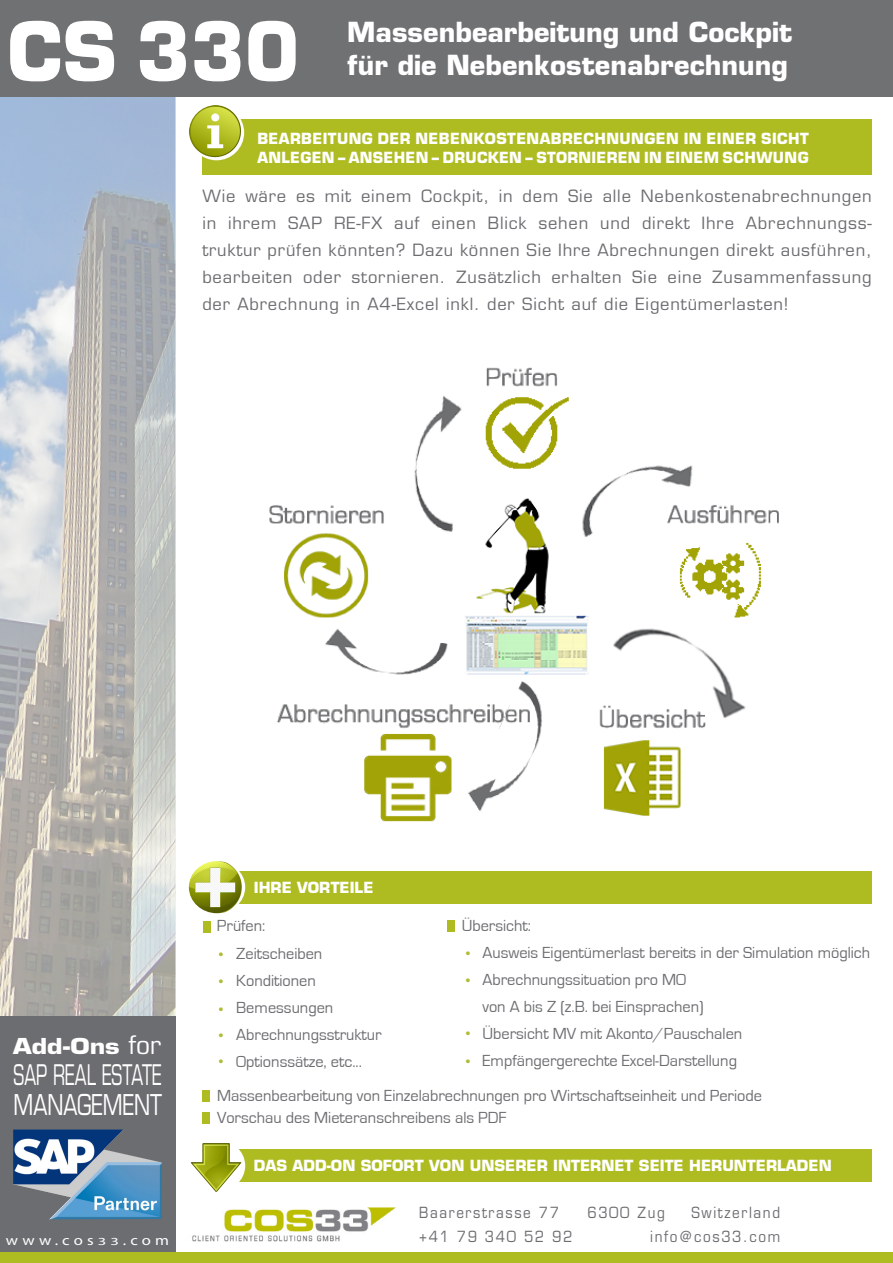
<style>
.page{position:relative;width:893px;height:1263px;background:#fff}
.page>*{position:absolute;margin:0;border:0;box-sizing:border-box;transform-origin:0 0}
.t1{font:700 79.5px "Eurostile LT Std";color:#fff;scale:.95 1}
.t2{font:27.9px "Eurostile LT Std";letter-spacing:-.005em;color:#fff;scale:.73 1}
.t3{font:27.75px "Eurostile LT Std";color:#fff;scale:.62 1}
.t4{font:700 27px/33px "Eurostile LT Std";color:#fff}
.t5{font:700 21.45px "Eurostile LT Std";letter-spacing:-.005em;color:#fff;scale:1.18 1}
.t6{font:18px "Myriad Pro";color:#aebc37}
.t7{font:16.5px/27px "Eurostile";color:#6c6d70}
.t8{font:16.5px/27px "Eurostile LT Std";letter-spacing:.05em;color:#6c6d70;text-align:justify}
.t9{font:700 15px "Eurostile LT Std";letter-spacing:.02em;color:#fff}
.t10{font:700 15px "Eurostile LT Std";color:#fff}
.t11{font:15px "Eurostile LT Std";letter-spacing:.12em;color:#6c6d70;scale:.9 1}
.t12{font:14.25px "Myriad Pro";letter-spacing:.245em;color:#fff;scale:1.17 1}
.s1{font-weight:400;font-stretch:condensed;font-size:25.5px}
.s2{font-size:10.8px}
</style>
<div class="page">
<img style="left:0;top:97px;width:176px;height:919px">
<div style="left:0;top:1016px;width:175px;height:247px;background:#6c6d70"></div>
<div style="left:0;top:1252px;width:893px;height:11px;background:#aebc21"></div>
<div style="left:0;top:0;width:893px;height:97px;background:#707173"></div>
<div style="left:202px;top:119px;width:670px;height:56px;background:#aebc21"></div>
<svg style="left:189px;top:105px;width:55px;height:55px"></svg>
<img style="left:189px;top:132px;width:46px;height:25px">
<div style="left:221px;top:871px;width:651px;height:32px;background:#aebc21"></div>
<img style="left:189px;top:861px;width:53px;height:52px">
<div style="left:212px;top:1149px;width:660px;height:33px;background:#aebc21"></div>
<div style="left:189px;top:1140px;width:56px;height:52px;background:#fff;border-radius:50%"></div>
<img style="left:190px;top:1143px;width:52px;height:49px">
<img style="left:192px;top:1207px;width:204px;height:35px">
<img style="left:13px;top:1129px;width:149px;height:90px">
<img style="left:269px;top:367px;width:510px;height:455px">
<div style="left:202px;top:1090px;width:8px;height:11px;background:#aebc21"></div>
<div style="left:202px;top:1112px;width:8px;height:11px;background:#aebc21"></div>
<div style="left:203px;top:921px;width:8px;height:11px;background:#aebc21"></div>
<div style="left:447px;top:921px;width:8px;height:11px;background:#aebc21"></div>
<p class="t1" style="left:8px;top:2px;width:309px">CS 330</p>
<p class="t4" style="left:347px;top:15px;width:446px">Massenbearbeitung und Cockpit für die Nebenkostenabrechnung</p>
<p class="t9" style="left:257px;top:129px;width:553px">BEARBEITUNG DER NEBENKOSTENABRECHNUNGEN IN EINER SICHT</p>
<p class="t9" style="left:257px;top:149px;width:553px">ANLEGEN – ANSEHEN – DRUCKEN – STORNIEREN IN EINEM SCHWUNG</p>
<p class="t8" style="left:202px;top:183px;width:671px">Wie wäre es mit einem Cockpit, in dem Sie alle Nebenkostenabrechnungen in ihrem SAP RE-FX auf einen Blick sehen und direkt Ihre Abrechnungss&shy;truktur prüfen könnten? Dazu können Sie Ihre Abrechnungen direkt ausführen, bearbeiten oder stornieren. Zusätzlich erhalten Sie eine Zusammenfassung der Abrechnung in A4-Excel inkl. der Sicht auf die Eigentümerlasten!</p>
<p class="t5" style="left:13px;top:1032px;width:127px">Add-Ons <span class="s1">for</span></p>
<p class="t3" style="left:14px;top:1058px;width:240px">SAP REAL ESTATE</p>
<p class="t2" style="left:14px;top:1088px;width:205px">MANAGEMENT</p>
<p class="t12" style="left:6px;top:1231px;width:141px">www.cos<span class="s2">33</span>.com</p>
<p class="t10" style="left:254px;top:878px;width:121px">IHRE VORTEILE</p>
<p class="t7" style="left:217px;top:912px;width:50px">Prüfen:</p>
<p class="t7" style="left:236px;top:941px;width:147px">Zeitscheiben<br>Konditionen<br>Bemessungen<br>Abrechnungsstruktur<br>Optionssätze, etc...</p>
<p class="t6" style="left:219px;top:942px;width:7px">•</p>
<p class="t6" style="left:219px;top:969px;width:7px">•</p>
<p class="t6" style="left:219px;top:997px;width:7px">•</p>
<p class="t6" style="left:219px;top:1023px;width:7px">•</p>
<p class="t6" style="left:219px;top:1049px;width:7px">•</p>
<p class="t7" style="left:462px;top:912px;width:71px">Übersicht:</p>
<p class="t7" style="left:482px;top:940px;width:389px">Ausweis Eigentümerlast bereits in der Simulation möglich</p>
<p class="t7" style="left:482px;top:967px;width:205px">Abrechnungssituation pro MO</p>
<p class="t7" style="left:482px;top:994px;width:223px">von A bis Z (z.B. bei Einsprachen)</p>
<p class="t7" style="left:482px;top:1021px;width:261px">Übersicht MV mit Akonto/Pauschalen</p>
<p class="t7" style="left:482px;top:1048px;width:256px">Empfängergerechte Excel-Darstellung</p>
<p class="t6" style="left:465px;top:941px;width:7px">•</p>
<p class="t6" style="left:465px;top:967px;width:7px">•</p>
<p class="t6" style="left:465px;top:1021px;width:7px">•</p>
<p class="t6" style="left:465px;top:1049px;width:7px">•</p>
<p class="t7" style="left:217px;top:1082px;width:546px">Massenbearbeitung von Einzelabrechnungen pro Wirtschaftseinheit und Periode</p>
<p class="t7" style="left:217px;top:1105px;width:291px">Vorschau des Mieteranschreibens als PDF</p>
<p class="t10" style="left:254px;top:1156px;width:579px">DAS ADD-ON SOFORT VON UNSERER INTERNET SEITE HERUNTERLADEN</p>
<p class="t11" style="left:419px;top:1203px;width:157px">Baarerstrasse 77</p>
<p class="t11" style="left:587px;top:1203px;width:87px">6300 Zug</p>
<p class="t11" style="left:691px;top:1203px;width:100px">Switzerland</p>
<p class="t11" style="left:419px;top:1227px;width:172px">+41 79 340 52 92</p>
<p class="t11" style="left:650px;top:1227px;width:146px">info@cos33.com</p>
</div>
